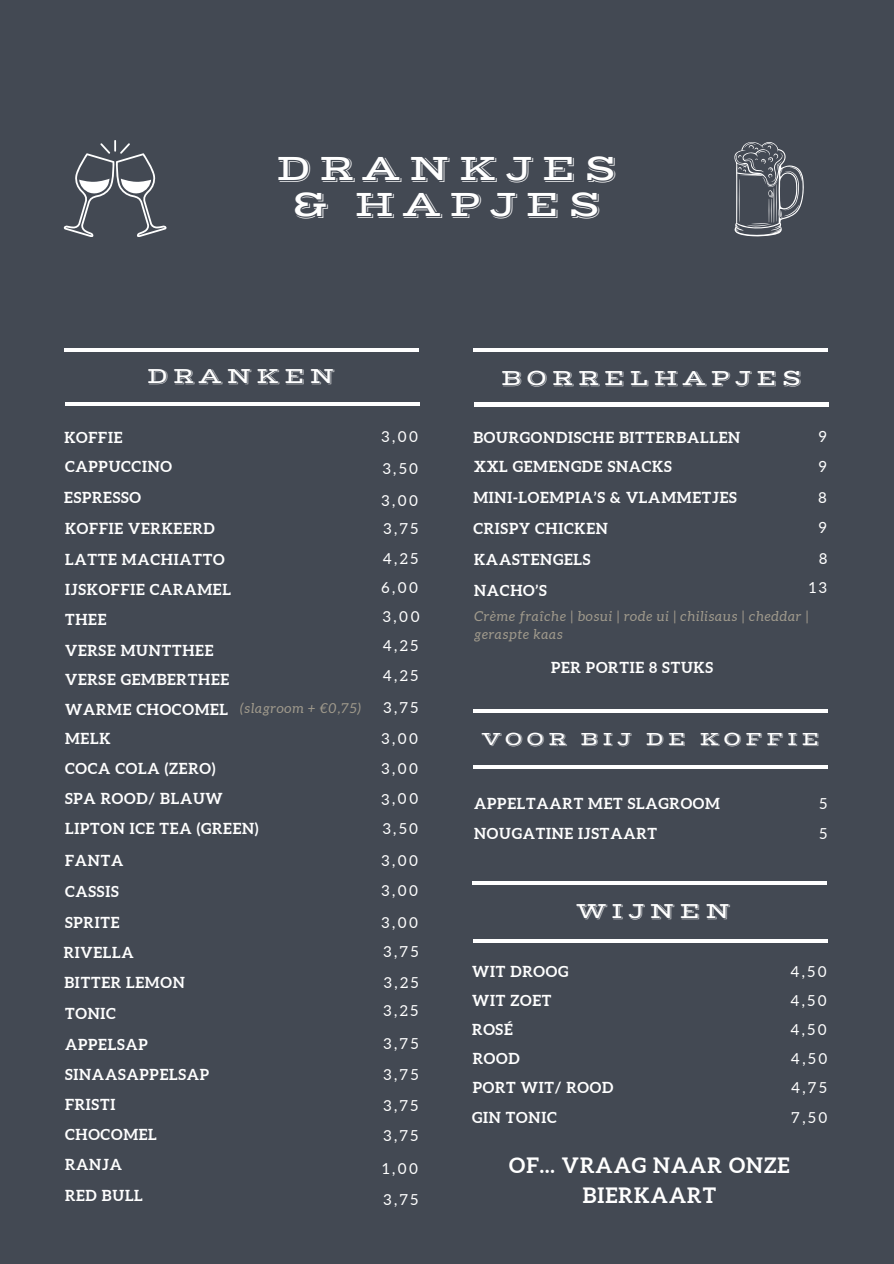
<style>
.page{position:relative;width:894px;height:1264px;background:#fff}
.page>*{position:absolute;margin:0;border:0;box-sizing:border-box;transform-origin:0 0}
.t1{font:37.95px/36px "Vast Shadow";letter-spacing:.18em;color:#fff;text-align:center}
.t2{font:22.95px "Vast Shadow";letter-spacing:.17em;color:#fff}
.t3{font:22.8px "Vast Shadow";letter-spacing:.17em;color:#fff}
.t4{font:700 21.15px/30.3px "Aleo";letter-spacing:.05em;color:#fff;text-align:center}
.t5{font:19.8px "Vast Shadow";letter-spacing:.17em;color:#fff}
.t6{font:700 15.15px "Aleo";letter-spacing:.05em;color:#fff}
.t7{font:15.15px "Aleo";letter-spacing:.17em;color:#fff}
.t8{font:italic 13.65px/18px "Aleo";letter-spacing:.06em;color:#feecc6}
.s1{font-weight:700;font-style:normal;font-size:15.15px;color:#fff}
</style>
<div class="page">
<div style="left:0;top:0;width:893px;height:1263px;background:#434953"></div>
<hr style="left:64px;top:348px;width:355px;height:3px;background:#fff">
<hr style="left:65px;top:402px;width:354px;height:4px;background:#fff">
<hr style="left:473px;top:348px;width:355px;height:4px;background:#fff">
<hr style="left:474px;top:402px;width:354px;height:4px;background:#fff">
<hr style="left:472px;top:709px;width:355px;height:3px;background:#fff">
<hr style="left:472px;top:765px;width:355px;height:3px;background:#fff">
<hr style="left:472px;top:881px;width:354px;height:3px;background:#fff">
<hr style="left:472px;top:939px;width:355px;height:3px;background:#fff">
<svg style="left:64px;top:140px;width:102px;height:97px"></svg>
<svg style="left:734px;top:142px;width:70px;height:94px"></svg>
<h6 class="t1" style="left:276px;top:151px;width:343px">DRANKJES &amp; HAPJES</h6>
<p class="t3" style="left:147px;top:362px;width:190px">DRANKEN</p>
<h1 class="t6" style="left:64px;top:429px;width:60px">KOFFIE</h1>
<p class="t7" style="left:381px;top:428px;width:38px">3,00</p>
<p class="t6" style="left:65px;top:457px;width:108px">CAPPUCCINO</p>
<h3 class="t6" style="left:64px;top:489px;width:78px">ESPRESSO</h3>
<p class="t7" style="left:381px;top:492px;width:38px">3,00</p>
<h6 class="t7" style="left:382px;top:460px;width:37px">3,50</h6>
<p class="t6" style="left:65px;top:520px;width:151px">KOFFIE VERKEERD</p>
<h5 class="t6" style="left:65px;top:551px;width:161px">LATTE MACHIATTO</h5>
<p class="t6" style="left:65px;top:581px;width:167px">IJSKOFFIE CARAMEL</p>
<h5 class="t7" style="left:383px;top:520px;width:36px">3,75</h5>
<h3 class="t7" style="left:382px;top:550px;width:37px">4,25</h3>
<h5 class="t7" style="left:381px;top:579px;width:38px">6,00</h5>
<h5 class="t6" style="left:65px;top:611px;width:43px">THEE</h5>
<p class="t7" style="left:383px;top:608px;width:38px">3,00</p>
<h5 class="t6" style="left:65px;top:641px;width:150px">VERSE MUNTTHEE</h5>
<h6 class="t7" style="left:382px;top:637px;width:37px">4,25</h6>
<p class="t6" style="left:65px;top:671px;width:165px">VERSE GEMBERTHEE</p>
<h5 class="t8" style="left:65px;top:699px;width:297px"><span class="s1">WARME CHOCOMEL</span> (slagroom + €0,75)</h5>
<h5 class="t6" style="left:65px;top:730px;width:47px">MELK</h5>
<h6 class="t6" style="left:65px;top:759px;width:152px">COCA COLA (ZERO)</h6>
<h6 class="t6" style="left:65px;top:790px;width:159px">SPA ROOD/ BLAUW</h6>
<h5 class="t6" style="left:65px;top:820px;width:195px">LIPTON ICE TEA (GREEN)</h5>
<p class="t6" style="left:65px;top:851px;width:60px">FANTA</p>
<p class="t6" style="left:65px;top:882px;width:55px">CASSIS</p>
<h5 class="t6" style="left:65px;top:913px;width:56px">SPRITE</h5>
<h6 class="t6" style="left:64px;top:944px;width:72px">RIVELLA</h6>
<h4 class="t6" style="left:64px;top:974px;width:122px">BITTER LEMON</h4>
<h5 class="t6" style="left:65px;top:1004px;width:52px">TONIC</h5>
<h5 class="t6" style="left:65px;top:1035px;width:84px">APPELSAP</h5>
<h6 class="t6" style="left:65px;top:1065px;width:145px">SINAASAPPELSAP</h6>
<p class="t6" style="left:65px;top:1095px;width:52px">FRISTI</p>
<h5 class="t6" style="left:65px;top:1126px;width:93px">CHOCOMEL</h5>
<h5 class="t6" style="left:65px;top:1156px;width:58px">RANJA</h5>
<h6 class="t6" style="left:65px;top:1186px;width:79px">RED BULL</h6>
<h5 class="t7" style="left:382px;top:667px;width:37px">4,25</h5>
<h5 class="t7" style="left:383px;top:699px;width:36px">3,75</h5>
<p class="t7" style="left:381px;top:730px;width:38px">3,00</p>
<h5 class="t7" style="left:381px;top:760px;width:38px">3,00</h5>
<h5 class="t7" style="left:381px;top:790px;width:38px;rotate:-1deg">3,00</h5>
<h5 class="t7" style="left:382px;top:820px;width:37px">3,50</h5>
<h5 class="t7" style="left:381px;top:851px;width:38px">3,00</h5>
<h5 class="t7" style="left:381px;top:882px;width:38px">3,00</h5>
<h5 class="t7" style="left:381px;top:914px;width:38px">3,00</h5>
<h5 class="t7" style="left:383px;top:943px;width:36px">3,75</h5>
<h6 class="t7" style="left:383px;top:974px;width:36px">3,25</h6>
<h6 class="t7" style="left:383px;top:1002px;width:36px">3,25</h6>
<h6 class="t7" style="left:383px;top:1034px;width:36px">3,75</h6>
<h6 class="t7" style="left:383px;top:1066px;width:36px">3,75</h6>
<h6 class="t7" style="left:383px;top:1097px;width:36px">3,75</h6>
<h6 class="t7" style="left:383px;top:1127px;width:36px">3,75</h6>
<h6 class="t7" style="left:382px;top:1159px;width:37px">1,00</h6>
<h6 class="t7" style="left:383px;top:1191px;width:36px">3,75</h6>
<h5 class="t2" style="left:500px;top:364px;width:303px">BORRELHAPJES</h5>
<h6 class="t6" style="left:473px;top:428px;width:268px">BOURGONDISCHE BITTERBALLEN</h6>
<h5 class="t7" style="left:818px;top:428px;width:9px">9</h5>
<p class="t6" style="left:474px;top:457px;width:199px">XXL GEMENGDE SNACKS</p>
<h5 class="t7" style="left:818px;top:458px;width:9px">9</h5>
<h6 class="t6" style="left:473px;top:489px;width:265px">MINI-LOEMPIA’S &amp; VLAMMETJES</h6>
<h5 class="t7" style="left:818px;top:489px;width:10px">8</h5>
<p class="t6" style="left:473px;top:519px;width:136px">CRISPY CHICKEN</p>
<h5 class="t7" style="left:818px;top:519px;width:9px">9</h5>
<p class="t6" style="left:474px;top:551px;width:118px">KAASTENGELS</p>
<h5 class="t7" style="left:818px;top:550px;width:10px">8</h5>
<h6 class="t6" style="left:474px;top:582px;width:74px">NACHO’S</h6>
<h5 class="t7" style="left:808px;top:579px;width:19px">13</h5>
<p class="t8" style="left:474px;top:607px;width:335px">Crème fraîche | bosui | rode ui | chilisaus | cheddar | geraspte kaas</p>
<p class="t6" style="left:551px;top:658px;width:163px">PER PORTIE 8 STUKS</p>
<p class="t5" style="left:481px;top:726px;width:340px">VOOR BIJ DE KOFFIE</p>
<h5 class="t6" style="left:474px;top:794px;width:247px">APPELTAART MET SLAGROOM</h5>
<h5 class="t7" style="left:819px;top:794px;width:9px">5</h5>
<h5 class="t6" style="left:474px;top:824px;width:184px">NOUGATINE IJSTAART</h5>
<h5 class="t7" style="left:819px;top:825px;width:9px">5</h5>
<h6 class="t3" style="left:576px;top:897px;width:156px">WIJNEN</h6>
<h6 class="t6" style="left:472px;top:962px;width:97px">WIT DROOG</h6>
<h6 class="t7" style="left:790px;top:963px;width:38px">4,50</h6>
<h5 class="t6" style="left:472px;top:991px;width:81px">WIT ZOET</h5>
<h5 class="t6" style="left:472px;top:1021px;width:42px">ROSÉ</h5>
<p class="t6" style="left:472px;top:1050px;width:48px">ROOD</p>
<p class="t6" style="left:472px;top:1079px;width:142px">PORT WIT/ ROOD</p>
<h5 class="t6" style="left:472px;top:1108px;width:86px">GIN TONIC</h5>
<h6 class="t7" style="left:790px;top:992px;width:38px">4,50</h6>
<h6 class="t7" style="left:790px;top:1021px;width:38px">4,50</h6>
<h6 class="t7" style="left:790px;top:1050px;width:38px">4,50</h6>
<p class="t7" style="left:790px;top:1079px;width:37px">4,75</p>
<h3 class="t7" style="left:791px;top:1108px;width:37px">7,50</h3>
<h6 class="t4" style="left:509px;top:1149px;width:282px">OF... VRAAG NAAR ONZE<br>BIERKAART</h6>
</div>
